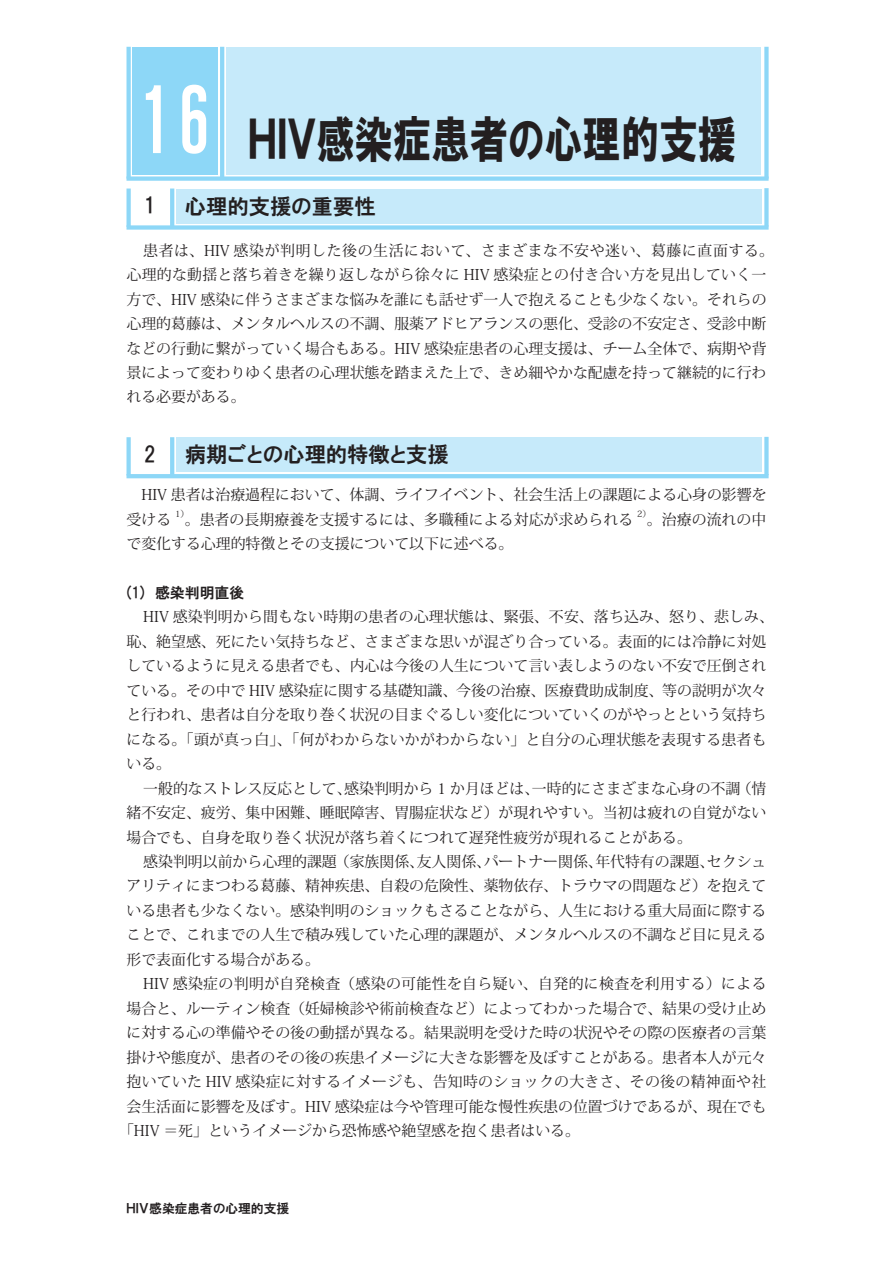
<style>
.page{position:relative;width:893px;height:1263px;background:#fff}
.page>*{position:absolute;margin:0;border:0;box-sizing:border-box;transform-origin:0 0}
.t1{font:49.95px "HGP Soei Kakugothic UB";color:#231f20;scale:.77 1}
.t2{font:21.3px "HGP Gothic E";color:#231f20}
.t3{font:14.85px/24.5px "Koz Min Pr 6 N";color:#231f20}
.t4{font:14.85px "Koz Min Pr 6 N";letter-spacing:.02em;color:#231f20}
.t5{font:14.85px "Koz Min Pr 6 N";letter-spacing:.025em;color:#231f20}
.t6{font:14.85px "HGP Gothic E";color:#231f20}
.t7{font:12.75px "HGP Gothic E";color:#231f20}
.t8{font:8.7px "Koz Min Pr 6 N";color:#231f20}
.s1{font-family:"HG Gothic E";font-size:85.05px;color:#fff}
</style>
<div class="page">
<div style="left:226px;top:47px;width:535px;height:127px;background:#c6eafa"></div>
<div style="left:133px;top:47px;width:85px;height:127px;background:#8dd7f7"></div>
<div style="left:126px;top:47px;width:5px;height:132px;background:#8dd7f7"></div>
<hr style="left:220px;top:47px;width:4px;height:132px;background:#8dd7f7">
<div style="left:764px;top:47px;width:5px;height:132px;background:#8dd7f7"></div>
<div style="left:126px;top:176px;width:643px;height:5px;background:#8dd7f7"></div>
<div style="left:126px;top:225px;width:643px;height:5px;background:#8dd7f7"></div>
<div style="left:126px;top:189px;width:5px;height:38px;background:#8dd7f7"></div>
<hr style="left:170px;top:189px;width:4px;height:38px;background:#8dd7f7">
<div style="left:764px;top:188px;width:5px;height:38px;background:#8dd7f7"></div>
<div style="left:176px;top:189px;width:586px;height:34px;background:#c6eafa"></div>
<hr style="left:126px;top:474px;width:643px;height:4px;background:#8dd7f7">
<div style="left:126px;top:437px;width:5px;height:38px;background:#8dd7f7"></div>
<hr style="left:170px;top:437px;width:4px;height:38px;background:#8dd7f7">
<div style="left:764px;top:437px;width:5px;height:38px;background:#8dd7f7"></div>
<div style="left:176px;top:438px;width:586px;height:34px;background:#c6eafa"></div>
<h1 class="t1" style="left:137px;top:114px;width:780px"><span class="s1">16</span> ＨＩＶ感染症患者の心理的支援</h1>
<h2 class="t2" style="left:144px;top:194px;width:13px">1</h2>
<h2 class="t2" style="left:185px;top:195px;width:192px">心理的支援の重要性</h2>
<p class="t3" style="left:126px;top:238px;width:649px;text-indent:17px">患者は、HIV 感染が判明した後の生活において、さまざまな不安や迷い、葛藤に直面する。心理的な動揺と落ち着きを繰り返しながら徐々に HIV 感染症との付き合い方を見出していく一方で、HIV 感染に伴うさまざまな悩みを誰にも話せず一人で抱えることも少なくない。それらの心理的葛藤は、メンタルヘルスの不調、服薬アドヒアランスの悪化、受診の不安定さ、受診中断などの行動に繋がっていく場合もある。HIV 感染症患者の心理支援は、チーム全体で、病期や背景によって変わりゆく患者の心理状態を踏まえた上で、きめ細やかな配慮を持って継続的に行われる必要がある。</p>
<h2 class="t2" style="left:144px;top:443px;width:13px">2</h2>
<h2 class="t2" style="left:185px;top:444px;width:265px">病期ごとの心理的特徴と支援</h2>
<p class="t3" style="left:126px;top:483px;width:642px">　HIV 患者は治療過程において、体調、ライフイベント、社会生活上の課題による心身の影響を受ける</p>
<p class="t8" style="left:175px;top:509px;width:16px">1）</p>
<p class="t3" style="left:185px;top:507px;width:450px">。患者の長期療養を支援するには、多職種による対応が求められる</p>
<p class="t8" style="left:637px;top:509px;width:16px">2）</p>
<p class="t3" style="left:647px;top:507px;width:121px">。治療の流れの中</p>
<p class="t3" style="left:127px;top:532px;width:388px">で変化する心理的特徴とその支援について以下に述べる。</p>
<p class="t6" style="left:127px;top:585px;width:119px">(1) 感染判明直後</p>
<p class="t3" style="left:127px;top:605px;width:649px;text-indent:17px">HIV 感染判明から間もない時期の患者の心理状態は、緊張、不安、落ち込み、怒り、悲しみ、恥、絶望感、死にたい気持ちなど、さまざまな思いが混ざり合っている。表面的には冷静に対処しているように見える患者でも、内心は今後の人生について言い表しようのない不安で圧倒されている。その中で HIV 感染症に関する基礎知識、今後の治療、医療費助成制度、等の説明が次々と行われ、患者は自分を取り巻く状況の目まぐるしい変化についていくのがやっとという気持ちになる。「頭が真っ白」、「何がわからないかがわからない」と自分の心理状態を表現する患者もいる。</p>
<p class="t3" style="left:127px;top:776px;width:641px;text-align:justify;text-indent:17px">一般的なストレス反応として、感染判明から 1 か月ほどは、一時的にさまざまな心身の不調（情緒不安定、疲労、集中困難、睡眠障害、胃腸症状など）が現れやすい。当初は疲れの自覚がない場合でも、自身を取り巻く状況が落ち着くにつれて遅発性疲労が現れることがある。</p>
<p class="t3" style="left:127px;top:850px;width:641px;text-align:justify;text-indent:17px">感染判明以前から心理的課題（家族関係、友人関係、パートナー関係、年代特有の課題、セクシュアリティにまつわる葛藤、精神疾患、自殺の危険性、薬物依存、トラウマの問題など）を抱えている患者も少なくない。感染判明のショックもさることながら、人生における重大局面に際することで、これまでの人生で積み残していた心理的課題が、メンタルヘルスの不調など目に見える形で表面化する場合がある。</p>
<p class="t5" style="left:143px;top:975px;width:625px">HIV 感染症の判明が自発検査（感染の可能性を自ら疑い、自発的に検査を利用する）による</p>
<p class="t3" style="left:127px;top:996px;width:641px">場合と、ルーティン検査（妊婦検診や術前検査など）によってわかった場合で、結果の受け止め</p>
<p class="t3" style="left:127px;top:1021px;width:641px">に対する心の準備やその後の動揺が異なる。結果説明を受けた時の状況やその際の医療者の言葉</p>
<p class="t3" style="left:127px;top:1045px;width:641px">掛けや態度が、患者のその後の疾患イメージに大きな影響を及ぼすことがある。患者本人が元々</p>
<p class="t4" style="left:127px;top:1073px;width:641px">抱いていた HIV 感染症に対するイメージも、告知時のショックの大きさ、その後の精神面や社</p>
<p class="t3" style="left:127px;top:1094px;width:642px">会生活面に影響を及ぼす。HIV 感染症は今や管理可能な慢性疾患の位置づけであるが、現在でも</p>
<p class="t3" style="left:119px;top:1119px;width:462px">「HIV ＝死」というイメージから恐怖感や絶望感を抱く患者はいる。</p>
<p class="t7" style="left:126px;top:1202px;width:164px">ＨＩＶ感染症患者の心理的支援</p>
</div>
